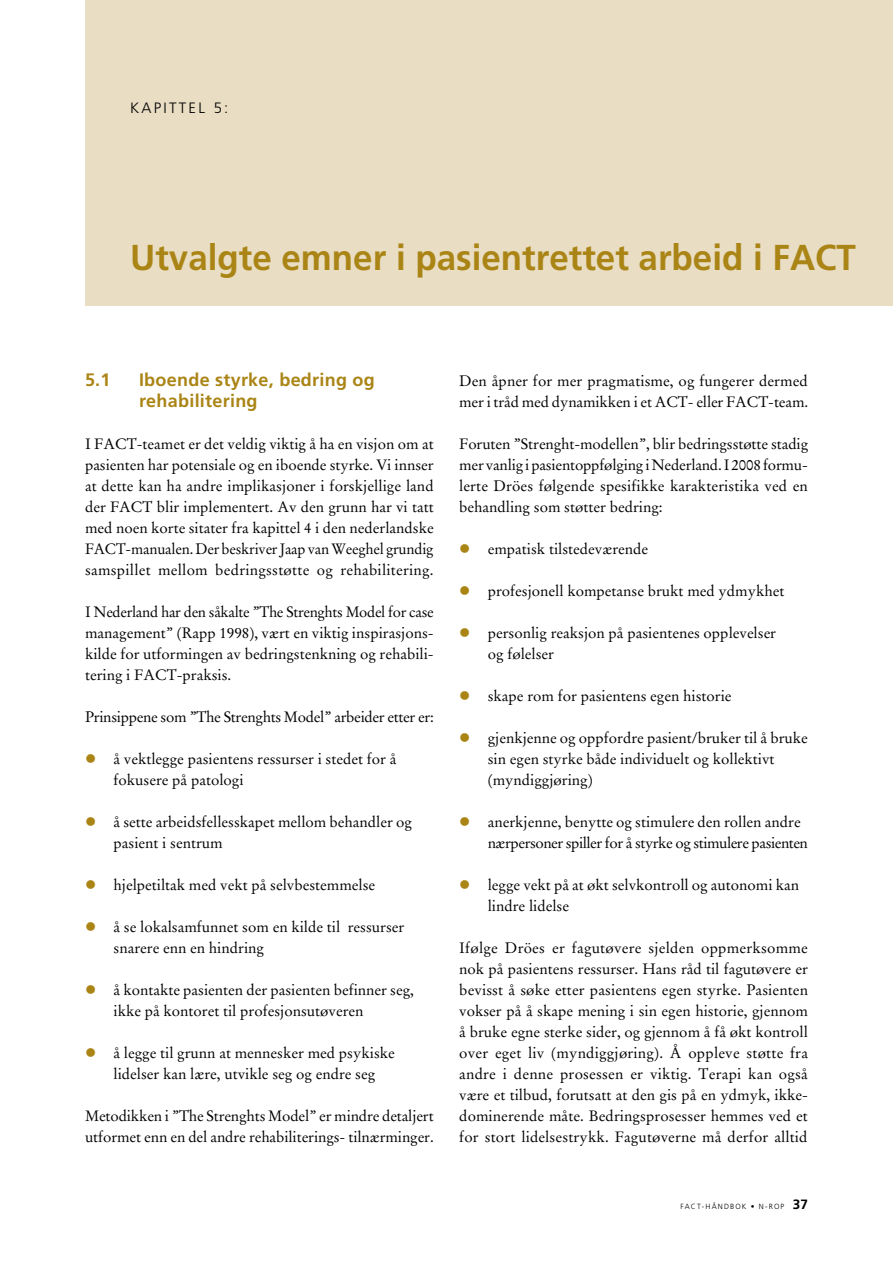
<style>
.page{position:relative;width:893px;height:1263px;background:#fff}
.page>*{position:absolute;margin:0;border:0;box-sizing:border-box;transform-origin:0 0}
.t1{font:700 36px "Frutiger LT Std";color:#aa8516}
.t2{font:700 18px/21px "Frutiger LT Std";letter-spacing:.015em;color:#aa8516}
.t3{font:15px/21px "Stempel Garamond LT Std";color:#000}
.t4{font:15px/21px "Stempel Garamond LT Std";letter-spacing:-.03em;color:#000}
.t5{font:15px "Stempel Garamond LT Std";letter-spacing:-.02em;color:#000}
.t6{font:300 15px "Frutiger LT Std";color:#000}
.t7{font:300 7.5px "Frutiger LT Std";letter-spacing:.15em;color:#000}
.s1{color:#aa8516}
.s2{font-weight:700;font-size:13.5px}
</style>
<div class="page">
<div style="left:85px;top:0;width:808px;height:306px;background:#e9ddc3"></div>
<p class="t6" style="left:130px;top:100px;width:22px">KAPITTE</p>
<p class="t6" style="left:198px;top:100px;width:32px">L 5:</p>
<h1 class="t1" style="left:130px;top:236px;width:727px">Utvalgte emner i pasientrettet arbeid i FACT</h1>
<p class="t2" style="left:139px;top:370px;width:237px;text-indent:-54px">5.1 I boende styrke, bedring og rehabilitering</p>
<p class="t3" style="left:85px;top:434px;width:350px;text-align:justify">I FACT-teamet er det veldig viktig å ha en visjon om at pasienten har potensiale og en iboende styrke. Vi innser at dette kan ha andre implikasjoner i forskjellige land der FACT blir implementert. Av den grunn har vi tatt med noen korte sitater fra kapittel 4 i den nederlandske FACT-manualen. Der beskriver Jaap van Weeghel grundig samspillet mellom bedringsstøtte og rehabilitering.</p>
<p class="t3" style="left:85px;top:602px;width:350px;text-align:justify">I Nederland har den såkalte ”The Strenghts Model for case management” (Rapp 1998), vært en viktig inspirasjons&shy;kilde for utformingen av bedringstenkning og rehabili&shy;tering i FACT-praksis.</p>
<p class="t5" style="left:85px;top:708px;width:350px">Prinsippene som ”The Strenghts Model” arbeider etter er:</p>
<p class="t3" style="left:114px;top:749px;width:284px;text-indent:-28px"><span class="s1">●</span> å vektlegge pasientens ressurser i stedet for å fokusere på patologi</p>
<p class="t3" style="left:114px;top:812px;width:300px;text-indent:-28px"><span class="s1">●</span> å sette arbeidsfellesskapet mellom behandler og pasient i sentrum</p>
<p class="t3" style="left:85px;top:875px;width:292px"><span class="s1">●</span> hjelpetiltak med vekt på selvbestemmelse</p>
<p class="t3" style="left:114px;top:917px;width:292px;text-indent:-28px"><span class="s1">●</span> å se lokalsamfunnet som en kilde til ressurser snarere enn en hindring</p>
<p class="t3" style="left:114px;top:980px;width:302px;text-indent:-28px"><span class="s1">●</span> å kontakte pasienten der pasienten befinner seg, ikke på kontoret til profesjonsutøveren</p>
<p class="t3" style="left:85px;top:1043px;width:311px;text-align:center"><span class="s1">●</span> å legge til grunn at mennesker med psykiske lidelser kan lære, utvikle seg og endre seg</p>
<p class="t3" style="left:85px;top:1106px;width:350px">Metodikken i ”The Strenghts Model” er mindre detaljert utformet enn en del andre rehabiliterings- tilnærminger.</p>
<p class="t3" style="left:459px;top:371px;width:350px">Den åpner for mer pragmatisme, og fungerer dermed mer i tråd med dynamikken i et ACT- eller FACT-team.</p>
<p class="t3" style="left:459px;top:434px;width:350px;text-align:justify">Foruten ”Strenght-modellen”, blir bedringsstøtte stadig mer vanlig i pasientoppfølging i Nederland. I 2008 formu&shy;lerte Dröes følgende spesifikke karakteristika ved en behandling som støtter bedring:</p>
<p class="t3" style="left:459px;top:539px;width:190px"><span class="s1">●</span> empatisk tilstedeværende</p>
<p class="t3" style="left:459px;top:581px;width:327px"><span class="s1">●</span> profesjonell kompetanse brukt med ydmykhet</p>
<p class="t3" style="left:488px;top:623px;width:290px;text-indent:-28px"><span class="s1">●</span> personlig reaksjon på pasientenes opplevelser og følelser</p>
<p class="t3" style="left:459px;top:686px;width:274px"><span class="s1">●</span> skape rom for pasientens egen historie</p>
<p class="t3" style="left:488px;top:728px;width:322px;text-indent:-28px"><span class="s1">●</span> gjenkjenne og oppfordre pasient/bruker til å bruke sin egen styrke både individuelt og kollektivt (myndiggjøring)</p>
<p class="t4" style="left:488px;top:812px;width:322px;text-indent:-28px"><span class="s1">●</span> anerkjenne, benytte og stimulere den rollen andre nærpersoner spiller for å styrke og stimulere pasienten</p>
<p class="t3" style="left:488px;top:875px;width:313px;text-indent:-28px"><span class="s1">●</span> legge vekt på at økt selvkontroll og autonomi kan lindre lidelse</p>
<p class="t3" style="left:459px;top:938px;width:350px;text-align:justify">Ifølge Dröes er fagutøvere sjelden oppmerksomme nok på pasientens ressurser. Hans råd til fagutøvere er bevisst å søke etter pasientens egen styrke. Pasienten vokser på å skape mening i sin egen historie, gjennom å bruke egne sterke sider, og gjennom å få økt kontroll over eget liv (myndiggjøring). Å oppleve støtte fra andre i denne prosessen er viktig. Terapi kan også være et tilbud, forutsatt at den gis på en ydmyk, ikke&shy;dominerende måte. Bedringsprosesser hemmes ved et for stort lidelsestrykk. Fagutøverne må derfor alltid</p>
<p class="t7" style="left:680px;top:1202px;width:129px">FACT-HÅNDBOK • N-ROP <span class="s2">37</span></p>
</div>
